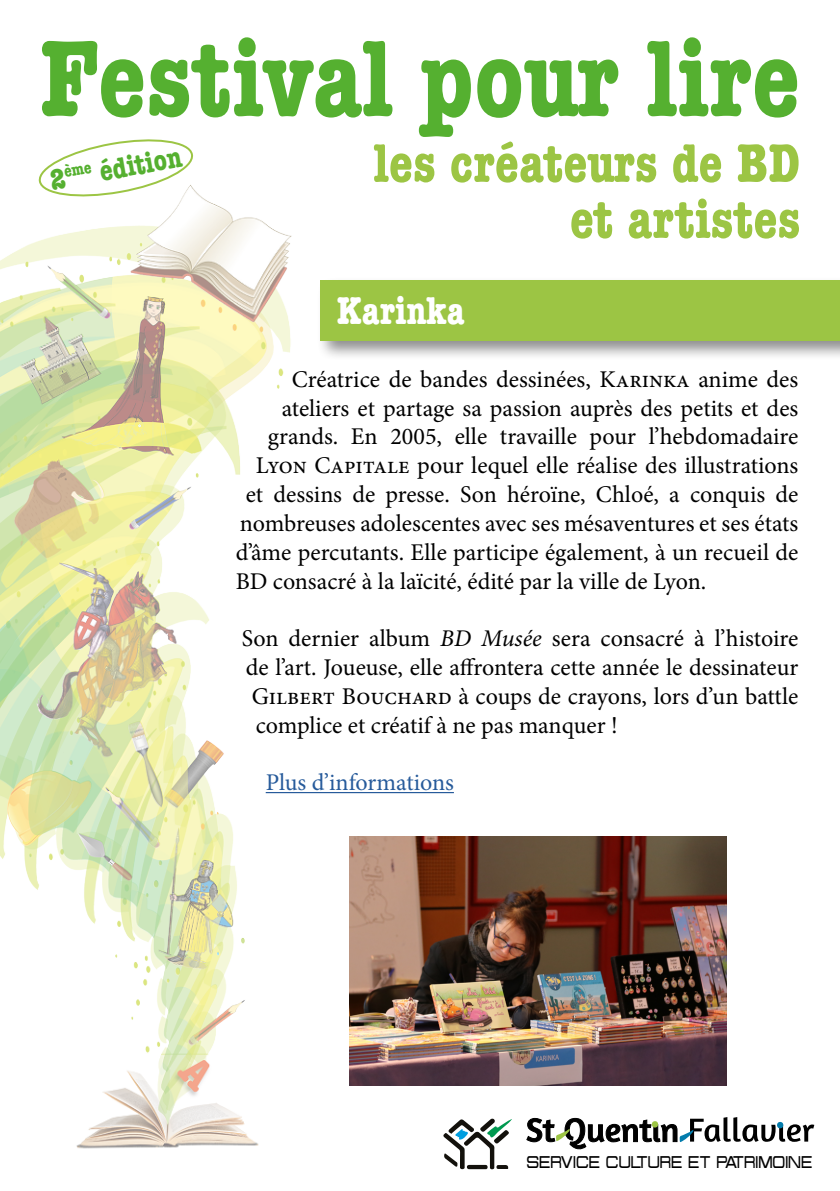
<style>
.page{position:relative;width:840px;height:1191px;background:#fff}
.page>*{position:absolute;margin:0;border:0;box-sizing:border-box;transform-origin:0 0}
.t1{font:700 condensed 112px "American Typewriter";color:#55b030}
.t2{font:700 condensed 56px/56px "American Typewriter";color:#9cc544;text-align:right}
.t3{font:700 condensed 40px "American Typewriter";color:#fff}
.t4{font:700 condensed 30px "American Typewriter";color:#55b030}
.t5{font:24px "Minion Pro";color:#000}
.t6{font:24px "Minion Pro";color:#275b9b}
.t7{font:16.8px "Probert";color:#000;scale:.87 1}
.s1{font-style:italic}
</style>
<div class="page">
<img style="left:0;top:189px;width:293px;height:960px">
<svg style="left:526px;top:1117px;width:287px;height:33px"></svg>
<svg style="left:443px;top:1118px;width:68px;height:51px"></svg>
<svg style="left:38px;top:139px;width:156px;height:60px"></svg>
<div style="left:316px;top:276px;width:523px;height:85px;background:#000;opacity:.45"></div>
<div style="left:320px;top:280px;width:519px;height:61px;background:#9cc544"></div>
<hr style="left:265px;top:792px;width:188px;height:1px;background:#275b9b">
<img style="left:349px;top:836px;width:377px;height:249px">
<h1 class="t1" style="left:40px;top:-11px;width:761px">Festival pour lire</h1>
<p class="t4" style="left:46px;top:156px;width:135px;rotate:-10deg">2<sup>ème</sup> édition</p>
<h2 class="t2" style="left:373px;top:134px;width:428px">les créateurs de BD et artistes</h2>
<h3 class="t3" style="left:336px;top:279px;width:129px">Karinka</h3>
<p class="t5" style="left:291px;top:363px;width:508px">Créatrice de bandes dessinées, Karinka anime des</p>
<p class="t5" style="left:281px;top:392px;width:518px">ateliers et partage sa passion auprès des petits et des</p>
<p class="t5" style="left:267px;top:421px;width:531px">grands. En 2005, elle travaille pour l’hebdomadaire</p>
<p class="t5" style="left:255px;top:449px;width:544px">Lyon Capitale pour lequel elle réalise des illustrations</p>
<p class="t5" style="left:245px;top:478px;width:554px">et dessins de presse. Son héroïne, Chloé, a conquis de</p>
<p class="t5" style="left:239px;top:507px;width:560px">nombreuses adolescentes avec ses mésaventures et ses états</p>
<p class="t5" style="left:235px;top:536px;width:564px">d’âme percutants. Elle participe également, à un recueil de</p>
<p class="t5" style="left:235px;top:565px;width:472px">BD consacré à la laïcité, édité par la ville de Lyon.</p>
<p class="t5" style="left:241px;top:622px;width:557px">Son dernier album <span class="s1">BD Musée</span> sera consacré à l’histoire</p>
<p class="t5" style="left:245px;top:651px;width:554px">de l’art. Joueuse, elle affrontera cette année le dessinateur</p>
<p class="t5" style="left:251px;top:680px;width:548px">Gilbert Bouchard à coups de crayons, lors d’un battle</p>
<p class="t5" style="left:255px;top:709px;width:363px">complice et créatif à ne pas manquer !</p>
<p class="t6" style="left:265px;top:766px;width:189px">Plus d’informations</p>
<p class="t7" style="left:526px;top:1152px;width:330px">SERVICE CULTURE ET PATRIMOINE</p>
</div>
